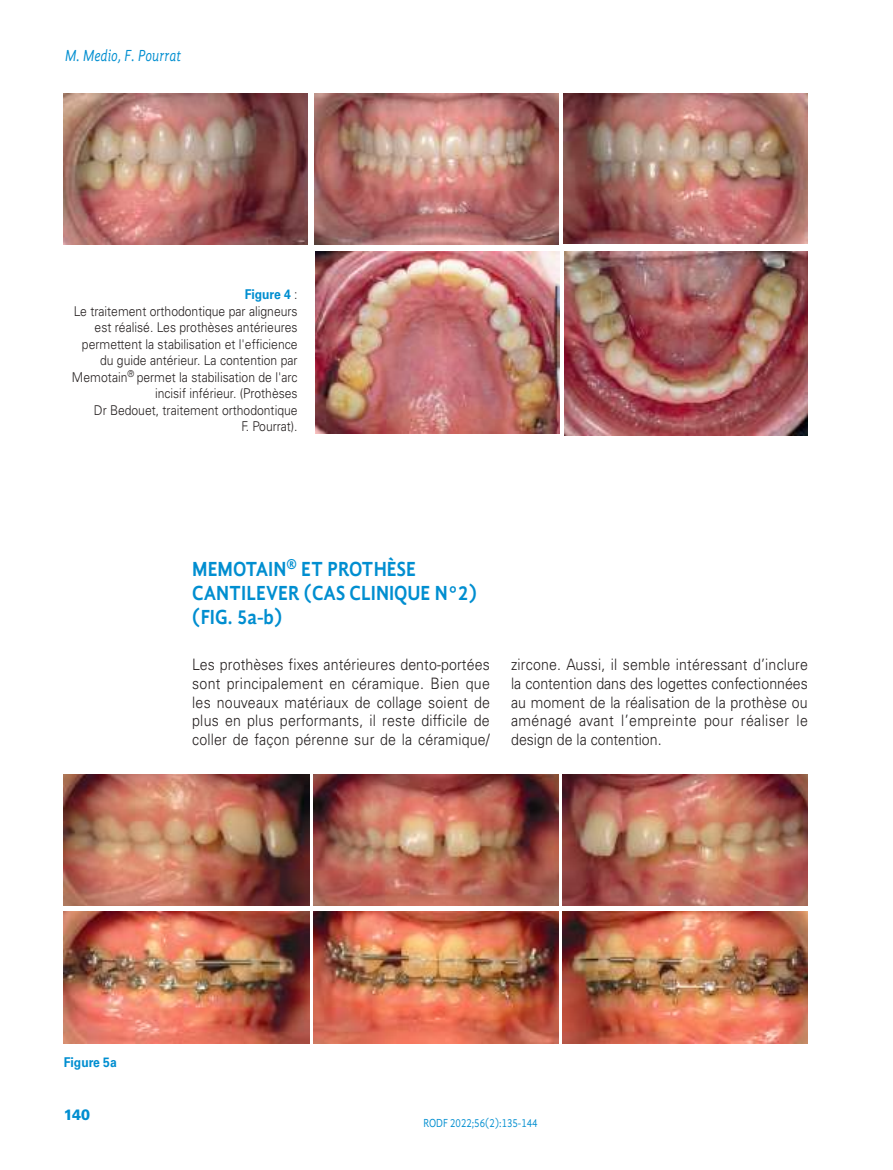
<style>
.page{position:relative;width:893px;height:1170px;background:#fff}
.page>*{position:absolute;margin:0;border:0;box-sizing:border-box;transform-origin:0 0}
.t1{font:700 21px/24px "Gandhi Sans";color:#008ed0;scale:.9 1}
.t2{font:italic 16.5px "Gandhi Sans";color:#008ed0;scale:.82 1}
.t3{font:300 15.75px/18.8px "Univers";letter-spacing:.015em;color:#241f1f;text-align:justify;scale:.9 1}
.t4{font:900 15px "Univers";color:#008ed0;scale:.9 1}
.t5{font:300 13.5px/16.5px "Univers";color:#241f1f;text-align:right;scale:.9 1}
.t6{font:700 13.5px "Univers";color:#008ed0;scale:.9 1}
.t7{font:12px "Gandhi Sans";color:#008ed0;scale:.82 1}
.s1{font-weight:700;color:#008ed0}
</style>
<div class="page">
<img style="left:64px;top:774px;width:245px;height:131px">
<img style="left:64px;top:911px;width:245px;height:132px">
<img style="left:313px;top:774px;width:246px;height:131px">
<img style="left:313px;top:911px;width:246px;height:132px">
<img style="left:562px;top:774px;width:246px;height:131px">
<img style="left:562px;top:911px;width:246px;height:132px">
<img style="left:64px;top:94px;width:244px;height:150px">
<img style="left:315px;top:94px;width:244px;height:150px">
<img style="left:564px;top:94px;width:244px;height:150px">
<img style="left:315px;top:251px;width:244px;height:182px">
<img style="left:564px;top:251px;width:244px;height:184px">
<p class="t2" style="left:65px;top:46px;width:143px">M. Medio, F. Pourrat</p>
<p class="t5" style="left:72px;top:286px;width:252px"><span class="s1">Figure 4</span> :<br>Le traitement orthodontique par aligneurs est réalisé. Les prothèses antérieures permettent la stabilisation et l'efficience du guide antérieur. La contention par Memotain<sup>®</sup> permet la stabilisation de l'arc incisif inférieur. (Prothèses<br>Dr Bedouet, traitement orthodontique<br>F. Pourrat).</p>
<h1 class="t1" style="left:192px;top:557px;width:318px">MEMOTAIN<sup>®</sup> ET PROTHÈSE<br>CANTILEVER (CAS CLINIQUE N°2) (FIG. 5a-b)</h1>
<p class="t3" style="left:192px;top:655px;width:332px">Les prothèses fixes antérieures dento-portées sont principalement en céramique. Bien que les nouveaux matériaux de collage soient de plus en plus performants, il reste difficile de coller de façon pérenne sur de la céramique/</p>
<p class="t3" style="left:511px;top:655px;width:331px">zircone. Aussi, il semble intéressant d’inclure la contention dans des logettes confectionnées au moment de la réalisation de la prothèse ou aménagé avant l’empreinte pour réaliser le design de la contention.</p>
<p class="t6" style="left:64px;top:1053px;width:60px">Figure 5a</p>
<p class="t4" style="left:64px;top:1105px;width:31px">140</p>
<p class="t7" style="left:424px;top:1116px;width:141px">RODF 2022;56(2):135-144</p>
</div>
